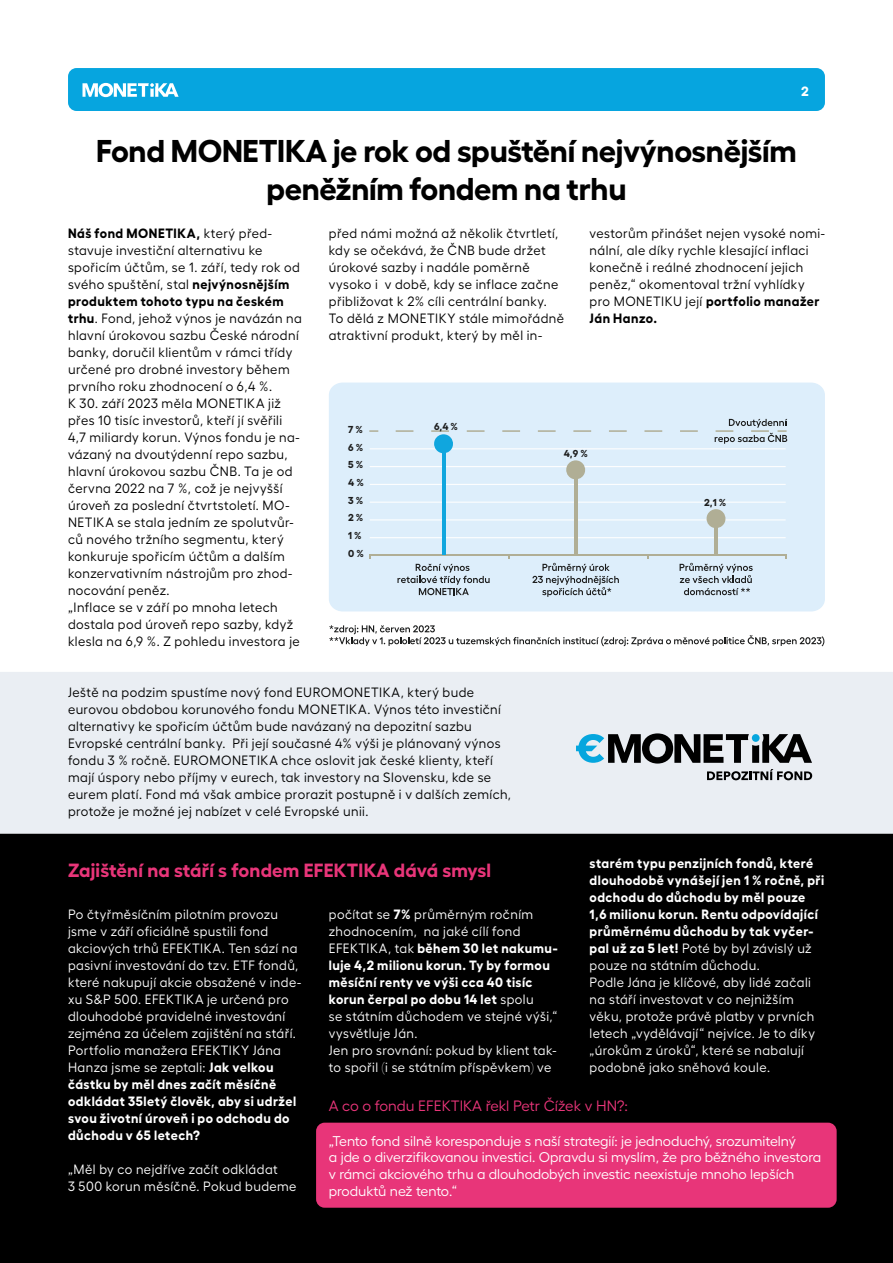
<style>
.page{position:relative;width:893px;height:1263px;background:#fff}
.page>*{position:absolute;margin:0;border:0;box-sizing:border-box;transform-origin:0 0}
.t1{font:700 31.5px/37.5px "Hellix";letter-spacing:-.01em;color:#000;text-align:center}
.t2{font:700 19.05px "Hellix";letter-spacing:.01em;color:#e83579}
.t3{font:15px "Hellix";color:#e83579}
.t4{font:14.1px/17px "Hellix";color:#fff}
.t5{font:13.5px/17px "Hellix";letter-spacing:.03em;color:#000;scale:.96 1}
.t6{font:13.5px/17px "Hellix";letter-spacing:.03em;color:#fff;scale:.96 1}
.t7{font:700 13.5px "Hellix";color:#fff}
.t8{font:700 10.05px/17.7px "Hellix";color:#1c1d1d}
.s1{font-weight:700}
</style>
<div class="page">
<div style="left:0;top:833px;width:893px;height:430px;background:#000"></div>
<div style="left:68px;top:68px;width:757px;height:43px;background:#06a5df;border-radius:9px"></div>
<div style="left:0;top:672px;width:893px;height:161px;background:#eaeef3"></div>
<svg style="left:82px;top:83px;width:97px;height:14px"></svg>
<svg style="left:707px;top:769px;width:105px;height:11px"></svg>
<svg style="left:576px;top:733px;width:236px;height:30px"></svg>
<div style="left:316px;top:1123px;width:521px;height:85px;background:#e83579;border-radius:9px"></div>
<div style="left:329px;top:383px;width:496px;height:228px;background:#ddeefb;border-radius:13px"></div>
<hr style="left:369px;top:555px;width:418px;height:1px;background:#b0ae95">
<svg style="left:369px;top:430px;width:9px;height:2px"></svg>
<hr style="left:370px;top:448px;width:416px;height:1px;background:#fff">
<hr style="left:370px;top:466px;width:416px;height:1px;background:#fff">
<hr style="left:370px;top:484px;width:416px;height:1px;background:#fff">
<hr style="left:370px;top:502px;width:416px;height:1px;background:#fff">
<hr style="left:370px;top:519px;width:416px;height:1px;background:#fff">
<hr style="left:370px;top:537px;width:416px;height:1px;background:#fff">
<hr style="left:442px;top:449px;width:3px;height:106px;background:#10a6de">
<svg style="left:397px;top:564px;width:93px;height:31px"></svg>
<svg style="left:329px;top:625px;width:495px;height:21px"></svg>
<svg style="left:532px;top:563px;width:87px;height:34px"></svg>
<svg style="left:680px;top:563px;width:73px;height:32px"></svg>
<hr style="left:574px;top:472px;width:3px;height:83px;background:#b0ae95">
<hr style="left:714px;top:516px;width:4px;height:39px;background:#b0ae95">
<svg style="left:705px;top:509px;width:22px;height:19px"></svg>
<svg style="left:396px;top:419px;width:391px;height:62px"></svg>
<p class="t7" style="left:801px;top:80px;width:9px">2</p>
<h1 class="t1" style="left:96px;top:129px;width:702px">Fond MONETIKA je rok od spuštění nejvýnosnějším peněžním fondem na trhu</h1>
<p class="t5" style="left:68px;top:224px;width:245px"><span class="s1">Náš fond MONETIKA,</span> který před&shy;stavuje investiční alternativu ke spořicím účtům, se 1. září, tedy rok od svého spuštění, stal <span class="s1">nejvýnosnějším produktem tohoto typu na českém trhu</span>. Fond, jehož výnos je navázán na hlavní úrokovou sazbu České národní banky, doručil klientům v rámci třídy určené pro drobné investory během prvního roku zhodnocení o 6,4 %.<br>K 30. září 2023 měla MONETIKA již přes 10 tisíc investorů, kteří jí svěřili 4,7 miliardy korun. Výnos fondu je na&shy;vázaný na dvoutýdenní repo sazbu, hlavní úrokovou sazbu ČNB. Ta je od června 2022 na 7 %, což je nejvyšší úroveň za poslední čtvrtstoletí. MO-NETIKA se stala jedním ze spolutvůr&shy;ců nového tržního segmentu, který konkuruje spořicím účtům a dalším konzervativním nástrojům pro zhod&shy;nocování peněz.<br>„Inflace se v září po mnoha letech dostala pod úroveň repo sazby, když klesla na 6,9 %. Z pohledu investora je</p>
<p class="t5" style="left:590px;top:224px;width:247px">vestorům přinášet nejen vysoké nomi&shy;nální, ale díky rychle klesající inflaci konečně i reálné zhodnocení jejich peněz,“ okomentoval tržní vyhlídky pro MONETIKU její <span class="s1">portfolio manažer Ján Hanzo.</span></p>
<p class="t5" style="left:329px;top:224px;width:247px">před námi možná až několik čtvrtletí, kdy se očekává, že ČNB bude držet úrokové sazby i nadále poměrně vysoko i v době, kdy se inflace začne přibližovat k 2% cíli centrální banky.<br>To dělá z MONETIKY stále mimořádně atraktivní produkt, který by měl in-</p>
<p class="t8" style="left:348px;top:419px;width:17px">7 %<br>6 %<br>5 %<br>4 %<br>3 %<br>2 %<br>1 %<br>0 %</p>
<p class="t8" style="left:434px;top:416px;width:25px">6,4 %</p>
<p class="t8" style="left:564px;top:444px;width:25px">4,9 %</p>
<p class="t8" style="left:704px;top:492px;width:24px">2,1 %</p>
<p class="t5" style="left:68px;top:683px;width:463px">Ještě na podzim spustíme nový fond EUROMONETIKA, který bude eurovou obdobou korunového fondu MONETIKA. Výnos této investiční alternativy ke spořicím účtům bude navázaný na depozitní sazbu Evropské centrální banky. Při její současné 4% výši je plánovaný výnos fondu 3 % ročně. EUROMONETIKA chce oslovit jak české klienty, kteří mají úspory nebo příjmy v eurech, tak investory na Slovensku, kde se eurem platí. Fond má však ambice prorazit postupně i v dalších zemích, protože je možné jej nabízet v celé Evropské unii.</p>
<p class="t6" style="left:590px;top:853px;width:246px"><span class="s1">starém typu penzijních fondů, které dlouhodobě vynášejí jen 1 % ročně, při odchodu do důchodu by měl pouze 1,6 milionu korun. Rentu odpovídající průměrnému důchodu by tak vyčer&shy;pal už za 5 let!</span> Poté by byl závislý už pouze na státním důchodu.<br>Podle Jána je klíčové, aby lidé začali na stáří investovat v co nejnižším věku, protože právě platby v prvních letech „vydělávají“ nejvíce. Je to díky „úrokům z úroků“, které se nabalují podobně jako sněhová koule.</p>
<h2 class="t2" style="left:68px;top:854px;width:425px">Zajištění na stáří s fondem EFEKTIKA dává smysl</h2>
<p class="t6" style="left:329px;top:904px;width:240px">počítat se <span class="s1">7%</span> průměrným ročním zhodnocením, na jaké cílí fond<br>EFEKTIKA, tak <span class="s1">během 30 let nakumu&shy;luje 4,2 milionu korun. Ty by formou měsíční renty ve výši cca 40 tisíc korun čerpal po dobu 14 let</span> spolu<br>se státním důchodem ve stejné výši,“ vysvětluje Ján.<br>Jen pro srovnání: pokud by klient tak&shy;to spořil (i se státním příspěvkem) ve</p>
<p class="t6" style="left:68px;top:904px;width:244px">Po čtyřměsíčním pilotním provozu jsme v září oficiálně spustili fond akciových trhů EFEKTIKA. Ten sází na pasivní investování do tzv. ETF fondů, které nakupují akcie obsažené v inde&shy;xu S&amp;P 500. EFEKTIKA je určená pro dlouhodobé pravidelné investování zejména za účelem zajištění na stáří.<br>Portfolio manažera EFEKTIKY Jána Hanza jsme se zeptali: <span class="s1">Jak velkou částku by měl dnes začít měsíčně odkládat 35letý člověk, aby si udržel svou životní úroveň i po odchodu do důchodu v 65 letech?</span></p>
<p class="t6" style="left:68px;top:1159px;width:240px">„Měl by co nejdříve začít odkládat<br>3 500 korun měsíčně. Pokud budeme</p>
<p class="t3" style="left:329px;top:1095px;width:301px">A co o fondu EFEKTIKA řekl Petr Čížek v HN?:</p>
<p class="t4" style="left:329px;top:1131px;width:494px">„Tento fond silně koresponduje s naší strategií: je jednoduchý, srozumitelný<br>a jde o diverzifikovanou investici. Opravdu si myslím, že pro běžného investora v rámci akciového trhu a dlouhodobých investic neexistuje mnoho lepších produktů než tento.“</p>
</div>
